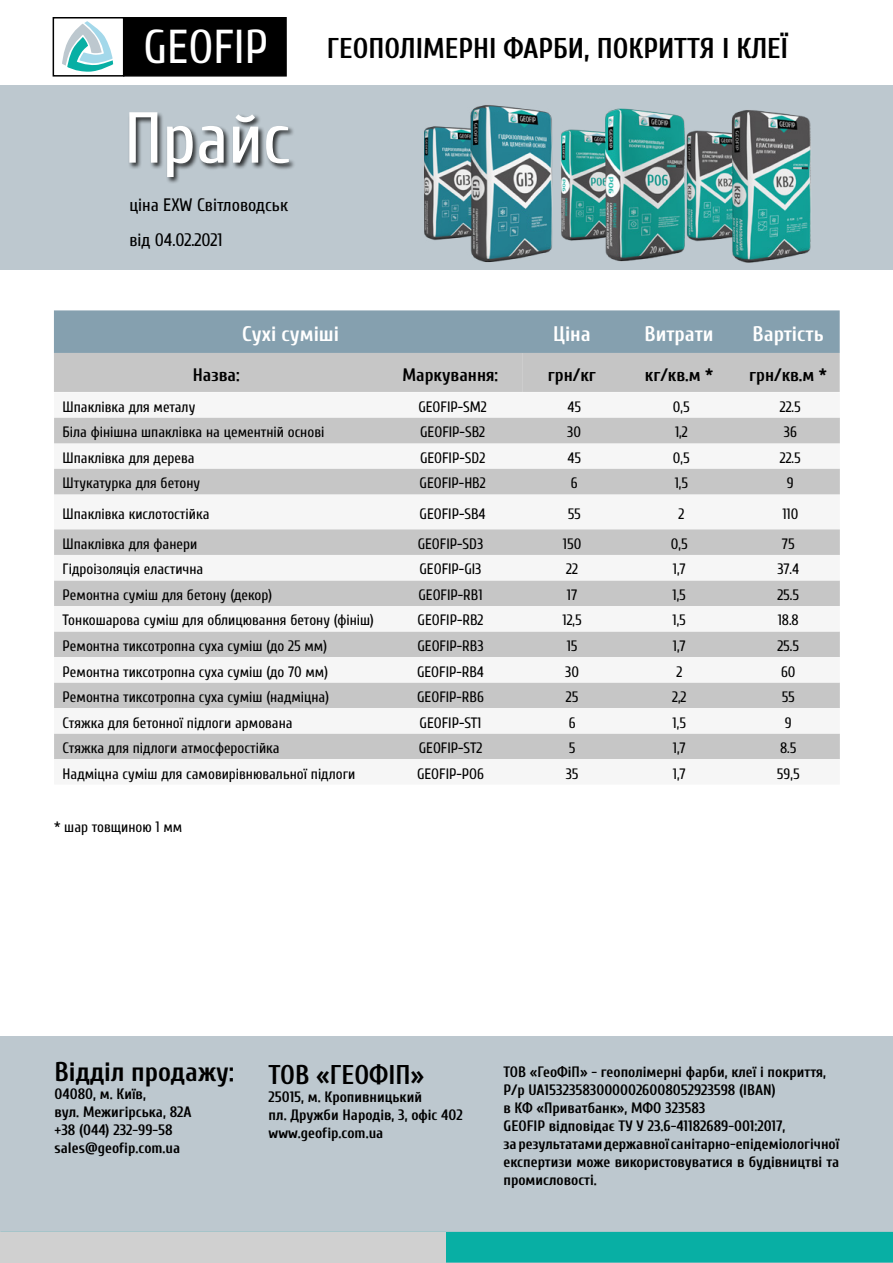
<style>
.page{position:relative;width:893px;height:1263px;background:#fff}
.page>*{position:absolute;margin:0;border:0;box-sizing:border-box;transform-origin:0 0}
.t1{font:72px "Cuprum";color:#fff}
.t2{font:47.4px "Cuprum";color:#fff}
.t3{font:700 28.5px "Cuprum";color:#000}
.t4{font:700 27px "Cuprum";color:#000}
.t5{font:700 21px "Cuprum";color:#fff}
.t6{font:700 18px "Cuprum";color:#000}
.t7{font:18px "Cuprum";color:#000}
.t8{font:15px "Cuprum";color:#000}
.t9{font:700 15px/18px "Cuprum";color:#000}
</style>
<div class="page">
<div style="left:54px;top:417px;width:786px;height:78px;background:#ebebeb"></div>
<svg style="left:54px;top:418px;width:786px;height:76px;fill:#c6c6c6"></svg>
<div style="left:54px;top:529px;width:786px;height:26px;background:#c6c6c6"></div>
<svg style="left:54px;top:580px;width:786px;height:179px;fill:#c6c6c6"></svg>
<div style="left:0;top:86px;width:893px;height:184px;background:#bdc8cf"></div>
<div style="left:124px;top:18px;width:162px;height:58px;background:#000"></div>
<div style="left:123px;top:17px;width:164px;height:60px;border:2px solid #000"></div>
<div style="left:53px;top:17px;width:71px;height:60px;border:2px solid #000"></div>
<svg style="left:62px;top:21px;width:51px;height:51px"></svg>
<div style="left:0;top:1036px;width:893px;height:226px;background:#bdc8cf"></div>
<div style="left:446px;top:1232px;width:447px;height:30px;background:#08afa4"></div>
<div style="left:1px;top:1232px;width:445px;height:30px;background:#d0d0d0"></div>
<div style="left:128px;top:112px;width:168px;height:72px;background:#000;opacity:.75"></div>
<svg style="left:54px;top:310px;width:786px;height:82px;background:#a4b2ba"></svg>
<img style="left:715px;top:110px;width:96px;height:153px">
<img style="left:584px;top:108px;width:131px;height:153px">
<img style="left:420px;top:85px;width:164px;height:178px">
<h2 class="t2" style="left:144px;top:13px;width:126px">GEOFIP</h2>
<h1 class="t1" style="left:124px;top:87px;width:167px">Прайс</h1>
<p class="t7" style="left:129px;top:192px;width:160px">ціна EXW Світловодськ</p>
<p class="t7" style="left:129px;top:227px;width:95px">від 04.02.2021</p>
<h3 class="t3" style="left:327px;top:27px;width:463px">ГЕОПОЛІМЕРНІ ФАРБИ, ПОКРИТТЯ І КЛЕЇ</h3>
<h3 class="t5" style="left:242px;top:318px;width:98px">Cухі суміші</h3>
<h3 class="t5" style="left:553px;top:318px;width:39px">Ціна</h3>
<h3 class="t5" style="left:645px;top:318px;width:70px">Витрати</h3>
<h3 class="t5" style="left:752px;top:318px;width:73px">Вартість</h3>
<p class="t6" style="left:193px;top:361px;width:48px">Назва:</p>
<p class="t6" style="left:402px;top:361px;width:97px">Маркування:</p>
<p class="t6" style="left:548px;top:361px;width:49px">грн/кг</p>
<p class="t6" style="left:645px;top:361px;width:70px">кг/кв.м *</p>
<p class="t6" style="left:749px;top:361px;width:79px">грн/кв.м *</p>
<p class="t8" style="left:63px;top:396px;width:134px">Шпаклівка для металу</p>
<p class="t8" style="left:418px;top:396px;width:70px">GEOFIP-SM2</p>
<p class="t8" style="left:567px;top:396px;width:15px">45</p>
<p class="t8" style="left:673px;top:396px;width:18px">0,5</p>
<p class="t8" style="left:780px;top:396px;width:22px">22.5</p>
<p class="t8" style="left:63px;top:421px;width:263px">Біла фінішна шпаклівка на цементній основі</p>
<p class="t8" style="left:420px;top:421px;width:66px">GEOFIP-SB2</p>
<p class="t8" style="left:567px;top:421px;width:15px">30</p>
<p class="t8" style="left:675px;top:421px;width:14px">1,2</p>
<p class="t8" style="left:784px;top:421px;width:15px">36</p>
<p class="t8" style="left:63px;top:447px;width:134px">Шпаклівка для дерева</p>
<p class="t8" style="left:420px;top:447px;width:67px">GEOFIP-SD2</p>
<p class="t8" style="left:567px;top:447px;width:15px">45</p>
<p class="t8" style="left:673px;top:447px;width:18px">0,5</p>
<p class="t8" style="left:780px;top:447px;width:22px">22.5</p>
<p class="t8" style="left:63px;top:472px;width:139px">Штукатурка для бетону</p>
<p class="t8" style="left:419px;top:472px;width:68px">GEOFIP-HB2</p>
<p class="t8" style="left:571px;top:472px;width:8px">6</p>
<p class="t8" style="left:675px;top:472px;width:15px">1,5</p>
<p class="t8" style="left:787px;top:472px;width:8px">9</p>
<p class="t8" style="left:63px;top:503px;width:148px">Шпаклівка кислотостійка</p>
<p class="t8" style="left:420px;top:503px;width:68px">GEOFIP-SB4</p>
<p class="t8" style="left:568px;top:503px;width:15px">55</p>
<p class="t8" style="left:678px;top:503px;width:7px">2</p>
<p class="t8" style="left:782px;top:503px;width:18px">110</p>
<p class="t8" style="left:63px;top:533px;width:136px">Шпаклівка для фанери</p>
<p class="t8" style="left:418px;top:533px;width:67px">GEOFIP-SD3</p>
<p class="t8" style="left:563px;top:533px;width:20px">150</p>
<p class="t8" style="left:671px;top:533px;width:18px">0,5</p>
<p class="t8" style="left:782px;top:533px;width:14px">75</p>
<p class="t8" style="left:63px;top:559px;width:142px">Гідроізоляція еластична</p>
<p class="t8" style="left:419px;top:559px;width:64px">GEOFIP-GI3</p>
<p class="t8" style="left:566px;top:559px;width:13px">22</p>
<p class="t8" style="left:673px;top:559px;width:14px">1,7</p>
<p class="t8" style="left:777px;top:559px;width:23px">37.4</p>
<p class="t8" style="left:63px;top:584px;width:211px">Ремонтна суміш для бетону (декор)</p>
<p class="t8" style="left:418px;top:584px;width:66px">GEOFIP-RB1</p>
<p class="t8" style="left:567px;top:584px;width:12px">17</p>
<p class="t8" style="left:673px;top:584px;width:15px">1,5</p>
<p class="t8" style="left:777px;top:584px;width:23px">25.5</p>
<p class="t8" style="left:63px;top:610px;width:313px">Тонкошарова суміш для облицювання бетону (фініш)</p>
<p class="t8" style="left:418px;top:610px;width:67px">GEOFIP-RB2</p>
<p class="t8" style="left:562px;top:610px;width:21px">12,5</p>
<p class="t8" style="left:673px;top:610px;width:15px">1,5</p>
<p class="t8" style="left:778px;top:610px;width:23px">18.8</p>
<p class="t8" style="left:63px;top:635px;width:266px">Ремонтна тиксотропна суха суміш (до 25 мм)</p>
<p class="t8" style="left:417px;top:635px;width:68px">GEOFIP-RB3</p>
<p class="t8" style="left:567px;top:635px;width:12px">15</p>
<p class="t8" style="left:673px;top:635px;width:14px">1,7</p>
<p class="t8" style="left:777px;top:635px;width:23px">25.5</p>
<p class="t8" style="left:63px;top:661px;width:267px">Ремонтна тиксотропна суха суміш (до 70 мм)</p>
<p class="t8" style="left:417px;top:661px;width:68px">GEOFIP-RB4</p>
<p class="t8" style="left:565px;top:661px;width:15px">30</p>
<p class="t8" style="left:676px;top:661px;width:7px">2</p>
<p class="t8" style="left:781px;top:661px;width:16px">60</p>
<p class="t8" style="left:63px;top:686px;width:268px">Ремонтна тиксотропна суха суміш (надміцна)</p>
<p class="t8" style="left:417px;top:686px;width:68px">GEOFIP-RB6</p>
<p class="t8" style="left:566px;top:686px;width:14px">25</p>
<p class="t8" style="left:672px;top:686px;width:16px">2,2</p>
<p class="t8" style="left:782px;top:686px;width:15px">55</p>
<p class="t8" style="left:63px;top:712px;width:231px">Стяжка для бетонної підлоги армована</p>
<p class="t8" style="left:420px;top:712px;width:63px">GEOFIP-ST1</p>
<p class="t8" style="left:569px;top:712px;width:8px">6</p>
<p class="t8" style="left:673px;top:712px;width:15px">1,5</p>
<p class="t8" style="left:785px;top:712px;width:8px">9</p>
<p class="t8" style="left:63px;top:737px;width:218px">Стяжка для підлоги атмосферостійка</p>
<p class="t8" style="left:419px;top:737px;width:65px">GEOFIP-ST2</p>
<p class="t8" style="left:569px;top:737px;width:8px">5</p>
<p class="t8" style="left:673px;top:737px;width:14px">1,7</p>
<p class="t8" style="left:780px;top:737px;width:18px">8.5</p>
<p class="t8" style="left:63px;top:763px;width:294px">Надміцна суміш для самовирівнювальної підлоги</p>
<p class="t8" style="left:417px;top:763px;width:68px">GEOFIP-PO6</p>
<p class="t8" style="left:566px;top:763px;width:14px">35</p>
<p class="t8" style="left:673px;top:763px;width:14px">1,7</p>
<p class="t8" style="left:777px;top:763px;width:24px">59,5</p>
<p class="t8" style="left:54px;top:816px;width:130px">* шар товщиною 1 мм</p>
<h3 class="t4" style="left:55px;top:1052px;width:181px">Відділ продажу:</h3>
<p class="t9" style="left:55px;top:1084px;width:139px">04080, м. Київ,<br>вул. Межигірська, 82А +38 (044) 232-99-58 sales@geofip.com.ua</p>
<h3 class="t4" style="left:269px;top:1055px;width:157px">ТОВ «ГЕОФIП»</h3>
<p class="t9" style="left:269px;top:1087px;width:196px">25015, м. Кропивницький<br>пл. Дружби Народів, 3, офіс 402 www.geofip.com.ua</p>
<p class="t9" style="left:503px;top:1062px;width:337px">ТОВ «ГеоФіП» - геополімерні фарби, клеї і покриття, Р/р UA153235830000026008052923598 (IBAN)<br>в КФ «Приватбанк», МФО 323583<br>GEOFIP відповідає ТУ У 23.6-41182689-001:2017,<br>за результатами державної санітарно-епідеміологічної експертизи може використовуватися в будівництві та промисловості.</p>
</div>
